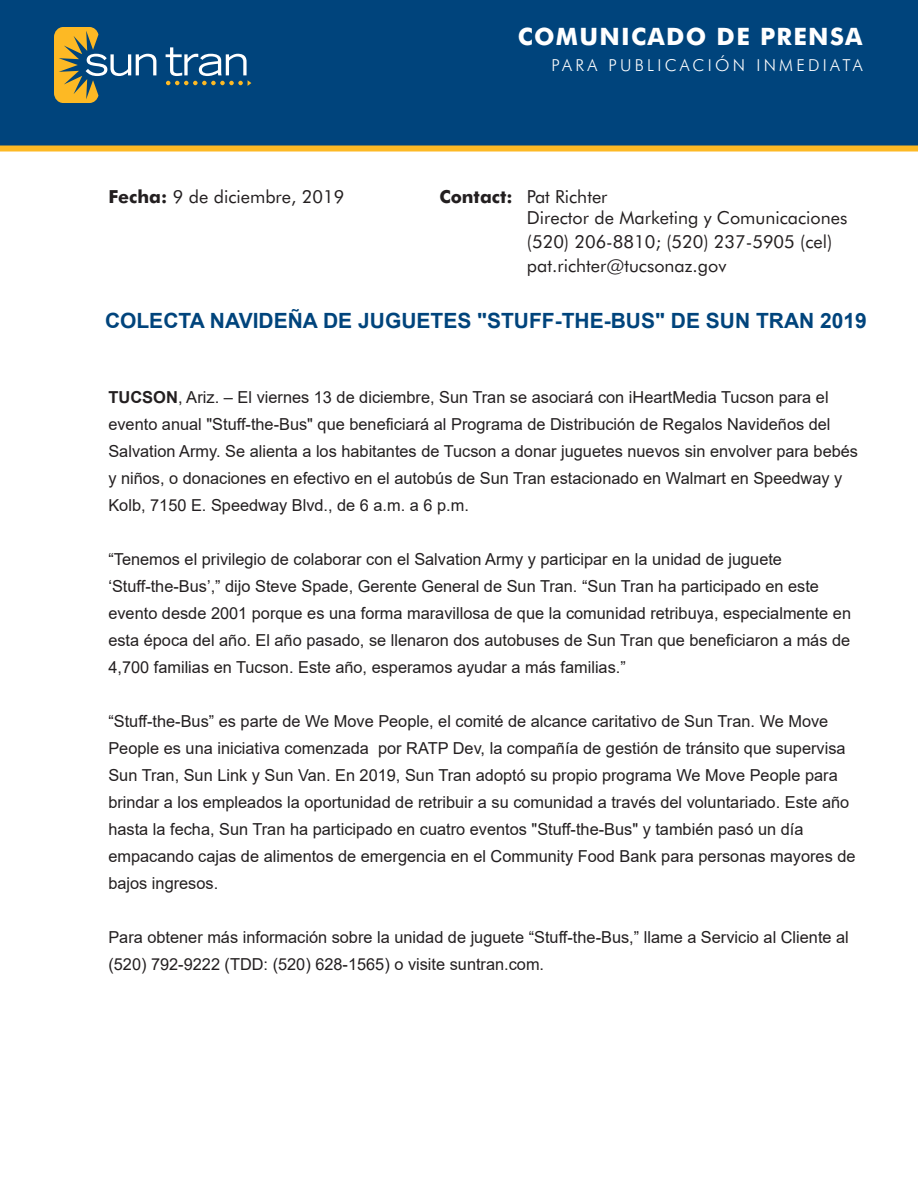
<style>
.page{position:relative;width:918px;height:1188px;background:#fff}
.page>*{position:absolute;margin:0;border:0;box-sizing:border-box;transform-origin:0 0}
.t1{font:700 24px "Futura BT";letter-spacing:.055em;color:#fff}
.t2{font:700 21px "Arial";color:#00447c}
.t3{font:18px/21.6px "Futura BT";color:#231f20}
.t4{font:16.5px/27px "Arial";color:#231f20}
.t5{font:300 16.5px "Futura BT";letter-spacing:.2em;color:#fff}
.s1{font-weight:700}
</style>
<div class="page">
<div style="left:0;top:0;width:918px;height:148px;background:#00447c"></div>
<div style="left:0;top:146px;width:918px;height:6px;background:#fdb924"></div>
<svg style="left:166px;top:47px;width:85px;height:39px"></svg>
<svg style="left:54px;top:27px;width:102px;height:76px"></svg>
<h1 class="t1" style="left:518px;top:22px;width:346px">COMUNICADO DE PRENSA</h1>
<p class="t5" style="left:552px;top:55px;width:313px">PARA PUBLICACIÓN INMEDIATA</p>
<p class="t3" style="left:108px;top:185px;width:237px"><span class="s1">Fecha:</span> 9 de diciembre, 2019</p>
<p class="t3" style="left:527px;top:185px;width:322px;text-indent:-88px"><span class="s1">Contact:</span> Pat Richter<br>Director de Marketing y Comunicaciones</p>
<p class="t3" style="left:527px;top:230px;width:307px;line-height:24px">(520) 206-8810; (520) 237-5905 (cel) pat.richter@tucsonaz.gov</p>
<p class="t2" style="left:105px;top:306px;width:763px">COLECTA NAVIDEÑA DE JUGUETES "STUFF-THE-BUS" DE SUN TRAN 2019</p>
<p class="t4" style="left:108px;top:384px;width:751px"><span class="s1">TUCSON</span>, Ariz. – El viernes 13 de diciembre, Sun Tran se asociará con iHeartMedia Tucson para el evento anual "Stuff-the-Bus" que beneficiará al Programa de Distribución de Regalos Navideños del Salvation Army. Se alienta a los habitantes de Tucson a donar juguetes nuevos sin envolver para bebés y niños, o donaciones en efectivo en el autobús de Sun Tran estacionado en Walmart en Speedway y Kolb, 7150 E. Speedway Blvd., de 6 a.m. a 6 p.m.</p>
<p class="t4" style="left:108px;top:546px;width:744px">“Tenemos el privilegio de colaborar con el Salvation Army y participar en la unidad de juguete ‘Stuff-the-Bus’,” dijo Steve Spade, Gerente General de Sun Tran. “Sun Tran ha participado en este evento desde 2001 porque es una forma maravillosa de que la comunidad retribuya, especialmente en esta época del año. El año pasado, se llenaron dos autobuses de Sun Tran que beneficiaron a más de 4,700 familias en Tucson. Este año, esperamos ayudar a más familias.”</p>
<p class="t4" style="left:108px;top:708px;width:749px">“Stuff-the-Bus” es parte de We Move People, el comité de alcance caritativo de Sun Tran. We Move People es una iniciativa comenzada por RATP Dev, la compañía de gestión de tránsito que supervisa Sun Tran, Sun Link y Sun Van. En 2019, Sun Tran adoptó su propio programa We Move People para brindar a los empleados la oportunidad de retribuir a su comunidad a través del voluntariado. Este año hasta la fecha, Sun Tran ha participado en cuatro eventos "Stuff-the-Bus" y también pasó un día empacando cajas de alimentos de emergencia en el Community Food Bank para personas mayores de bajos ingresos.</p>
<p class="t4" style="left:108px;top:924px;width:742px">Para obtener más información sobre la unidad de juguete “Stuff-the-Bus,” llame a Servicio al Cliente al (520) 792-9222 (TDD: (520) 628-1565) o visite suntran.com.</p>
</div>
